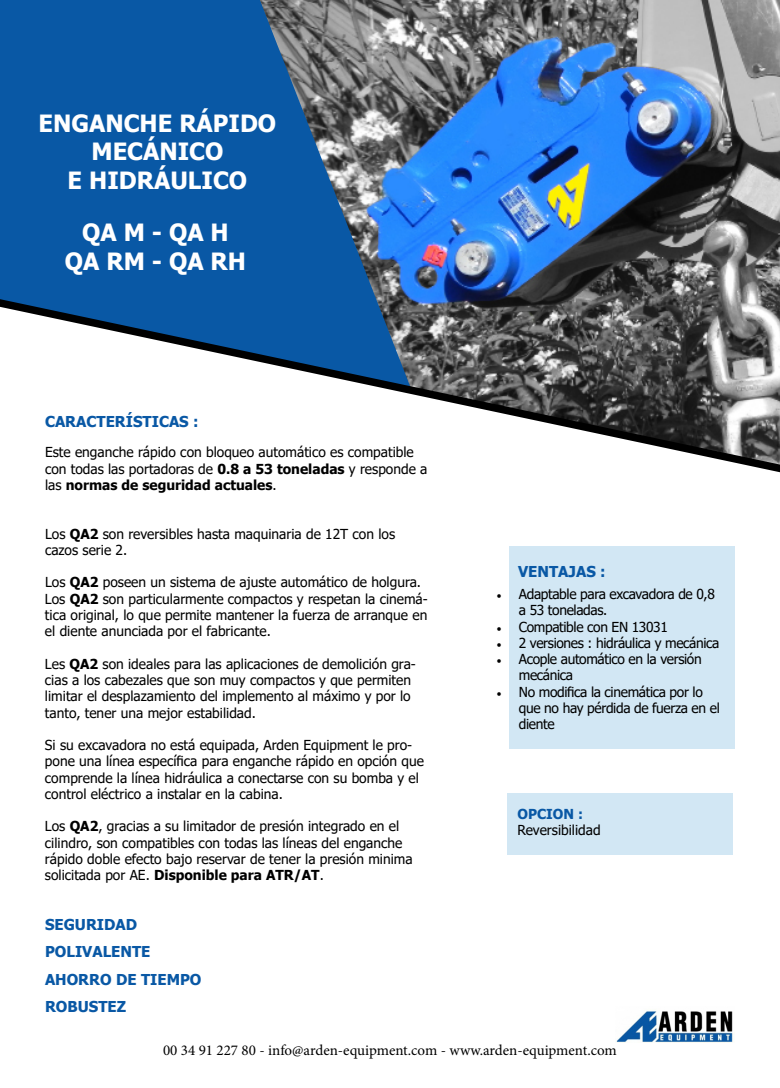
<style>
.page{position:relative;width:780px;height:1088px;background:#fff}
.page>*{position:absolute;margin:0;border:0;box-sizing:border-box;transform-origin:0 0}
.t1{font:700 23.75px/28.5px "Tahoma";color:#fff;text-align:center}
.t2{font:700 15px/27.5px "Tahoma";color:#0958a5}
.t3{font:15px "Minion Pro";color:#000}
.t4{font:13.75px/16.2px "Tahoma";color:#000}
.t5{font:13.75px/16.2px "Tahoma";letter-spacing:-.025em;color:#000}
.t6{font:700 13.75px "Tahoma";color:#0958a5}
.s1{font-weight:700}
.s2{font-family:"Minion Pro"}
</style>
<div class="page">
<img style="left:616px;top:1011px;width:117px;height:32px">
<div style="left:0;top:0;width:260px;height:288px;background:#0958a5"></div>
<img style="left:260px;top:0;width:520px;height:288px">
<svg style="left:0;top:288px;width:780px;height:185px"></svg>
<div style="left:508px;top:546px;width:226px;height:203px;background:#d2e7f4"></div>
<div style="left:507px;top:793px;width:226px;height:61px;background:#d2e7f4"></div>
<h1 class="t1" style="left:39px;top:110px;width:239px">ENGANCHE RÁPIDO<br>MECÁNICO<br>E HIDRÁULICO</h1>
<h1 class="t1" style="left:65px;top:219px;width:183px">QA M - QA H<br>QA RM - QA RH</h1>
<p class="t2" style="left:45px;top:409px;width:155px">CARACTERÍSTICAS :</p>
<p class="t4" style="left:45px;top:445px;width:384px">Este enganche rápido con bloqueo automático es compatible con todas las portadoras de <span class="s1">0.8 a 53 toneladas</span> y responde a las <span class="s1">normas de seguridad actuales</span>.</p>
<p class="t4" style="left:45px;top:526px;width:351px">Los <span class="s1">QA2</span> son reversibles hasta maquinaria de 12T con los cazos serie 2.</p>
<p class="t4" style="left:45px;top:575px;width:384px">Los <span class="s1">QA2</span> poseen un sistema de ajuste automático de holgura.<br>Los <span class="s1">QA2</span> son particularmente compactos y respetan la cinemá&shy;tica original, lo que permite mantener la fuerza de arranque en el diente anunciada por el fabricante.</p>
<p class="t4" style="left:45px;top:656px;width:372px">Les <span class="s1">QA2</span> son ideales para las aplicaciones de demolición gra&shy;cias a los cabezales que son muy compactos y que permiten limitar el desplazamiento del implemento al máximo y por lo tanto, tener una mejor estabilidad.</p>
<p class="t4" style="left:45px;top:738px;width:380px">Si su excavadora no está equipada, Arden Equipment le pro&shy;pone una línea específica para enganche rápido en opción que comprende la línea hidráulica a conectarse con su bomba y el control eléctrico a instalar en la cabina.</p>
<p class="t4" style="left:45px;top:819px;width:369px">Los <span class="s1">QA2</span>, gracias a su limitador de presión integrado en el cilindro, son compatibles con todas las líneas del enganche rápido doble efecto bajo reservar de tener la presión minima solicitada por AE. <span class="s1">Disponible para ATR/AT</span>.</p>
<p class="t2" style="left:45px;top:911px;width:158px">SEGURIDAD<br>POLIVALENTE<br>AHORRO DE TIEMPO<br>ROBUSTEZ</p>
<p class="t2" style="left:518px;top:558px;width:89px">VENTAJAS :</p>
<p class="t5" style="left:519px;top:587px;width:197px;text-indent:-22px"><span class="s2">•</span> Adaptable para excavadora de 0,8 a 53 toneladas.</p>
<p class="t5" style="left:496px;top:619px;width:173px"><span class="s2">•</span> Compatible con EN 13031</p>
<p class="t5" style="left:496px;top:635px;width:225px"><span class="s2">•</span> 2 versiones : hidráulica y mecánica</p>
<p class="t5" style="left:519px;top:652px;width:184px;text-indent:-22px"><span class="s2">•</span> Acople automático en la versión mecánica</p>
<p class="t5" style="left:519px;top:684px;width:202px;text-indent:-22px"><span class="s2">•</span> No modifica la cinemática por lo que no hay pérdida de fuerza en el diente</p>
<p class="t6" style="left:517px;top:804px;width:67px">OPCION :</p>
<p class="t4" style="left:517px;top:823px;width:85px">Reversibilidad</p>
<p class="t3" style="left:163px;top:1040px;width:455px">00 34 91 227 80 - info@arden-equipment.com - www.arden-equipment.com</p>
</div>
